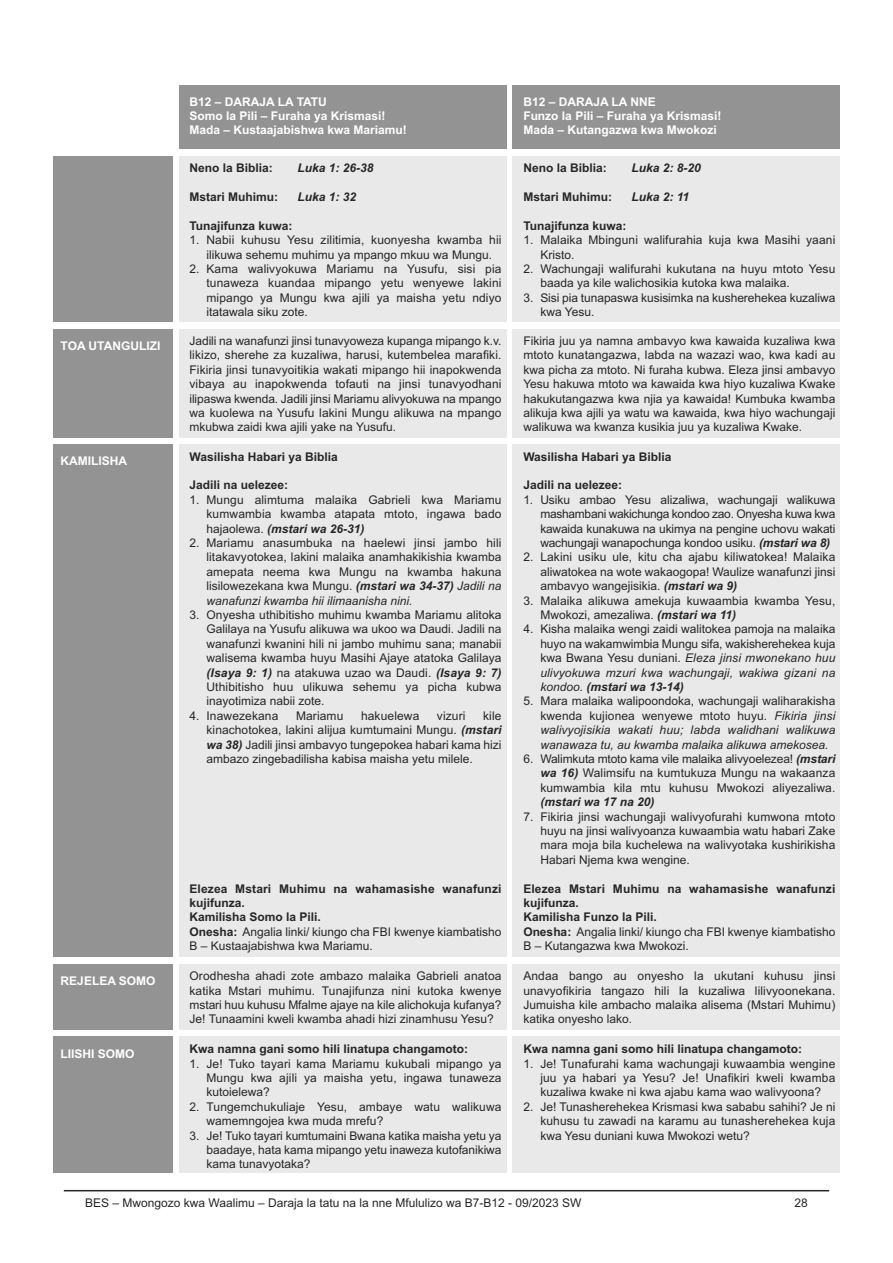
<style>
.page{position:relative;width:893px;height:1263px;background:#fff}
.page>*{position:absolute;margin:0;border:0;box-sizing:border-box;transform-origin:0 0}
.t1{font:12px/14.4px "Arial";color:#272627;text-align:justify}
.t2{font:700 12px/14.4px "Arial";color:#272627}
.t3{font:700 12px/14.4px "Arial";color:#fff}
.t4{font:italic 12px/14.4px "Arial";color:#272627;text-align:justify}
.t5{font:italic 700 12px "Arial";color:#272627}
.s1{font-weight:700;font-style:italic}
.s2{font-style:italic}
.s3{font-style:normal}
.s4{font-weight:400}
</style>
<div class="page">
<hr style="left:64px;top:1190px;width:765px;height:1px;background:#272627">
<div style="left:179px;top:85px;width:327px;height:64px;background:#939393"></div>
<div style="left:513px;top:85px;width:327px;height:64px;background:#939393"></div>
<div style="left:53px;top:156px;width:119px;height:166px;background:#939393"></div>
<div style="left:179px;top:156px;width:327px;height:166px;background:#e9e9e9"></div>
<div style="left:513px;top:156px;width:327px;height:166px;background:#e9e9e9"></div>
<div style="left:53px;top:329px;width:119px;height:108px;background:#939393"></div>
<div style="left:179px;top:329px;width:327px;height:108px;background:#e9e9e9"></div>
<div style="left:513px;top:329px;width:327px;height:108px;background:#e9e9e9"></div>
<div style="left:53px;top:444px;width:119px;height:513px;background:#939393"></div>
<div style="left:179px;top:444px;width:327px;height:513px;background:#e9e9e9"></div>
<div style="left:513px;top:444px;width:327px;height:513px;background:#e9e9e9"></div>
<div style="left:53px;top:964px;width:119px;height:66px;background:#939393"></div>
<div style="left:179px;top:964px;width:327px;height:66px;background:#e9e9e9"></div>
<div style="left:513px;top:964px;width:327px;height:66px;background:#e9e9e9"></div>
<div style="left:53px;top:1037px;width:119px;height:136px;background:#939393"></div>
<div style="left:179px;top:1037px;width:327px;height:136px;background:#e9e9e9"></div>
<div style="left:513px;top:1037px;width:327px;height:136px;background:#e9e9e9"></div>
<p class="t3" style="left:190px;top:94px;width:219px">B12 – DARAJA LA TATU<br>Somo la Pili – Furaha ya Krismasi!<br>Mada – Kustaajabishwa kwa Mariamu!</p>
<p class="t3" style="left:523px;top:94px;width:200px">B12 – DARAJA LA NNE<br>Funzo la Pili – Furaha ya Krismasi!<br>Mada – Kutangazwa kwa Mwokozi</p>
<p class="t2" style="left:190px;top:161px;width:85px">Neno la Biblia:</p>
<p class="t5" style="left:298px;top:161px;width:78px">Luka 1: 26-38</p>
<p class="t2" style="left:190px;top:190px;width:90px">Mstari Muhimu:</p>
<p class="t5" style="left:298px;top:190px;width:60px">Luka 1: 32</p>
<p class="t2" style="left:190px;top:218px;width:105px">Tunajifunza kuwa:</p>
<p class="t1" style="left:207px;top:233px;width:296px;text-indent:-17px">1. Nabii kuhusu Yesu zilitimia, kuonyesha kwamba hii ilikuwa sehemu muhimu ya mpango mkuu wa Mungu.</p>
<p class="t1" style="left:207px;top:262px;width:296px;text-indent:-17px">2. Kama walivyokuwa Mariamu na Yusufu, sisi pia tunaweza kuandaa mipango yetu wenyewe lakini mipango ya Mungu kwa ajili ya maisha yetu ndiyo itatawala siku zote.</p>
<p class="t2" style="left:523px;top:161px;width:85px">Neno la Biblia:</p>
<p class="t5" style="left:631px;top:161px;width:71px">Luka 2: 8-20</p>
<p class="t2" style="left:523px;top:190px;width:90px">Mstari Muhimu:</p>
<p class="t5" style="left:631px;top:190px;width:59px">Luka 2: 11</p>
<p class="t2" style="left:523px;top:218px;width:105px">Tunajifunza kuwa:</p>
<p class="t1" style="left:540px;top:233px;width:296px;text-indent:-17px">1. Malaika Mbinguni walifurahia kuja kwa Masihi yaani<br>Kristo.</p>
<p class="t1" style="left:540px;top:262px;width:296px;text-indent:-17px">2. Wachungaji walifurahi kukutana na huyu mtoto Yesu baada ya kile walichosikia kutoka kwa malaika.</p>
<p class="t1" style="left:540px;top:290px;width:296px;text-indent:-17px">3. Sisi pia tunapaswa kusisimka na kusherehekea kuzaliwa kwa Yesu.</p>
<p class="t3" style="left:61px;top:338px;width:101px">TOA UTANGULIZI</p>
<p class="t1" style="left:190px;top:334px;width:313px">Jadili na wanafunzi jinsi tunavyoweza kupanga mipango k.v. likizo, sherehe za kuzaliwa, harusi, kutembelea marafiki.<br>Fikiria jinsi tunavyoitikia wakati mipango hii inapokwenda vibaya au inapokwenda tofauti na jinsi tunavyodhani ilipaswa kwenda. Jadili jinsi Mariamu alivyokuwa na mpango wa kuolewa na Yusufu lakini Mungu alikuwa na mpango mkubwa zaidi kwa ajili yake na Yusufu.</p>
<p class="t1" style="left:523px;top:334px;width:313px">Fikiria juu ya namna ambavyo kwa kawaida kuzaliwa kwa mtoto kunatangazwa, labda na wazazi wao, kwa kadi au kwa picha za mtoto. Ni furaha kubwa. Eleza jinsi ambavyo Yesu hakuwa mtoto wa kawaida kwa hiyo kuzaliwa Kwake hakukutangazwa kwa njia ya kawaida! Kumbuka kwamba alikuja kwa ajili ya watu wa kawaida, kwa hiyo wachungaji walikuwa wa kwanza kusikia juu ya kuzaliwa Kwake.</p>
<p class="t3" style="left:61px;top:454px;width:68px">KAMILISHA</p>
<p class="t2" style="left:190px;top:449px;width:150px">Wasilisha Habari ya Biblia</p>
<p class="t2" style="left:190px;top:478px;width:100px">Jadili na uelezee:</p>
<p class="t1" style="left:207px;top:492px;width:296px;text-indent:-17px">1. Mungu alimtuma malaika Gabrieli kwa Mariamu kumwambia kwamba atapata mtoto, ingawa bado hajaolewa. <span class="s1">(mstari wa 26-31)</span></p>
<p class="t1" style="left:207px;top:536px;width:296px;text-indent:-17px">2. Mariamu anasumbuka na haelewi jinsi jambo hili litakavyotokea, lakini malaika anamhakikishia kwamba amepata neema kwa Mungu na kwamba hakuna lisilowezekana kwa Mungu. <span class="s1">(mstari wa 34-37)</span> <span class="s2">Jadili na wanafunzi kwamba hii ilimaanisha nini.</span></p>
<p class="t1" style="left:207px;top:608px;width:296px;text-indent:-17px">3. Onyesha uthibitisho muhimu kwamba Mariamu alitoka Galilaya na Yusufu alikuwa wa ukoo wa Daudi. Jadili na wanafunzi kwanini hili ni jambo muhimu sana; manabii walisema kwamba huyu Masihi Ajaye atatoka Galilaya <span class="s1">(Isaya 9: 1)</span> na atakuwa uzao wa Daudi. <span class="s1">(Isaya 9: 7)<br></span>Uthibitisho huu ulikuwa sehemu ya picha kubwa inayotimiza nabii zote.</p>
<p class="t1" style="left:190px;top:708px;width:90px">4. Inawezekana</p>
<p class="t1" style="left:296px;top:708px;width:49px">Mariamu</p>
<p class="t1" style="left:361px;top:708px;width:60px">hakuelewa</p>
<p class="t1" style="left:437px;top:708px;width:30px">vizuri</p>
<p class="t2" style="left:523px;top:449px;width:150px">Wasilisha Habari ya Biblia</p>
<p class="t2" style="left:523px;top:478px;width:100px">Jadili na uelezee:</p>
<p class="t1" style="left:540px;top:492px;width:296px;text-indent:-17px">1. Usiku ambao Yesu alizaliwa, wachungaji walikuwa mashambani wakichunga kondoo zao. Onyesha kuwa kwa kawaida kunakuwa na ukimya na pengine uchovu wakati wachungaji wanapochunga kondoo usiku. <span class="s1">(mstari wa 8)</span></p>
<p class="t1" style="left:540px;top:550px;width:296px;text-indent:-17px">2. Lakini usiku ule, kitu cha ajabu kiliwatokea! Malaika aliwatokea na wote wakaogopa! Waulize wanafunzi jinsi ambavyo wangejisikia. <span class="s1">(mstari wa 9)</span></p>
<p class="t1" style="left:540px;top:593px;width:296px;text-indent:-17px">3. Malaika alikuwa amekuja kuwaambia kwamba Yesu,<br>Mwokozi, amezaliwa. <span class="s1">(mstari wa 11)</span></p>
<p class="t1" style="left:540px;top:622px;width:296px;text-indent:-17px">4. Kisha malaika wengi zaidi walitokea pamoja na malaika huyo na wakamwimbia Mungu sifa, wakisherehekea kuja kwa Bwana Yesu duniani. <span class="s2">Eleza jinsi mwonekano huu ulivyokuwa mzuri kwa wachungaji, wakiwa gizani na kondoo.</span> <span class="s1">(mstari wa 13-14)</span></p>
<p class="t4" style="left:540px;top:694px;width:296px;text-indent:-17px"><span class="s3">5. Mara malaika walipoondoka, wachungaji waliharakisha kwenda kujionea wenyewe mtoto huyu.</span> Fikiria jinsi walivyojisikia wakati huu; labda walidhani walikuwa wanawaza tu, au kwamba malaika alikuwa amekosea.</p>
<p class="t1" style="left:540px;top:752px;width:296px;text-indent:-17px">6. Walimkuta mtoto kama vile malaika alivyoelezea! <span class="s1">(mstari wa 16)</span> Walimsifu na kumtukuza Mungu na wakaanza kumwambia kila mtu kuhusu Mwokozi aliyezaliwa.</p>
<p class="t5" style="left:540px;top:795px;width:116px">(mstari wa 17 na 20)</p>
<p class="t1" style="left:540px;top:809px;width:296px;text-indent:-17px">7. Fikiria jinsi wachungaji walivyofurahi kumwona mtoto huyu na jinsi walivyoanza kuwaambia watu habari Zake mara moja bila kuchelewa na walivyotaka kushirikisha Habari Njema kwa wengine.</p>
<p class="t2" style="left:523px;top:881px;width:313px">Elezea Mstari Muhimu na wahamasishe wanafunzi kujifunza.<br>Kamilisha Funzo la Pili.<br>Onesha: <span class="s4">Angalia linki/ kiungo cha FBI kwenye kiambatisho B – Kutangazwa kwa Mwokozi.</span></p>
<p class="t1" style="left:207px;top:708px;width:296px;text-indent:277px">kile kinachotokea, lakini alijua kumtumaini Mungu. <span class="s1">(mstari wa 38)</span> Jadili jinsi ambavyo tungepokea habari kama hizi ambazo zingebadilisha kabisa maisha yetu milele.</p>
<p class="t2" style="left:190px;top:881px;width:313px">Elezea Mstari Muhimu na wahamasishe wanafunzi kujifunza.<br>Kamilisha Somo la Pili.<br>Onesha: <span class="s4">Angalia linki/ kiungo cha FBI kwenye kiambatisho B – Kustaajabishwa kwa Mariamu.</span></p>
<p class="t3" style="left:61px;top:973px;width:96px">REJELEA SOMO</p>
<p class="t1" style="left:190px;top:969px;width:314px">Orodhesha ahadi zote ambazo malaika Gabrieli anatoa katika Mstari muhimu. Tunajifunza nini kutoka kwenye mstari huu kuhusu Mfalme ajaye na kile alichokuja kufanya?<br>Je! Tunaamini kweli kwamba ahadi hizi zinamhusu Yesu?</p>
<p class="t1" style="left:523px;top:969px;width:313px">Andaa bango au onyesho la ukutani kuhusu jinsi unavyofikiria tangazo hili la kuzaliwa lilivyoonekana.<br>Jumuisha kile ambacho malaika alisema (Mstari Muhimu) katika onyesho lako.</p>
<p class="t3" style="left:61px;top:1046px;width:76px">LIISHI SOMO</p>
<p class="t2" style="left:190px;top:1042px;width:280px">Kwa namna gani somo hili linatupa changamoto:</p>
<p class="t1" style="left:207px;top:1056px;width:296px;text-indent:-17px">1. Je! Tuko tayari kama Mariamu kukubali mipango ya Mungu kwa ajili ya maisha yetu, ingawa tunaweza kutoielewa?</p>
<p class="t1" style="left:207px;top:1099px;width:296px;text-indent:-17px">2. Tungemchukuliaje Yesu, ambaye watu walikuwa wamemngojea kwa muda mrefu?</p>
<p class="t1" style="left:207px;top:1128px;width:296px;text-indent:-17px">3. Je! Tuko tayari kumtumaini Bwana katika maisha yetu ya baadaye, hata kama mipango yetu inaweza kutofanikiwa kama tunavyotaka?</p>
<p class="t2" style="left:523px;top:1042px;width:280px">Kwa namna gani somo hili linatupa changamoto:</p>
<p class="t1" style="left:540px;top:1056px;width:296px;text-indent:-17px">1. Je! Tunafurahi kama wachungaji kuwaambia wengine juu ya habari ya Yesu? Je! Unafikiri kweli kwamba kuzaliwa kwake ni kwa ajabu kama wao walivyoona?</p>
<p class="t1" style="left:540px;top:1099px;width:296px;text-indent:-17px">2. Je! Tunasherehekea Krismasi kwa sababu sahihi? Je ni kuhusu tu zawadi na karamu au tunasherehekea kuja kwa Yesu duniani kuwa Mwokozi wetu?</p>
<p class="t1" style="left:85px;top:1195px;width:498px">BES – Mwongozo kwa Waalimu – Daraja la tatu na la nne Mfululizo wa B7-B12 - 09/2023 SW</p>
<p class="t1" style="left:795px;top:1195px;width:15px">28</p>
</div>
